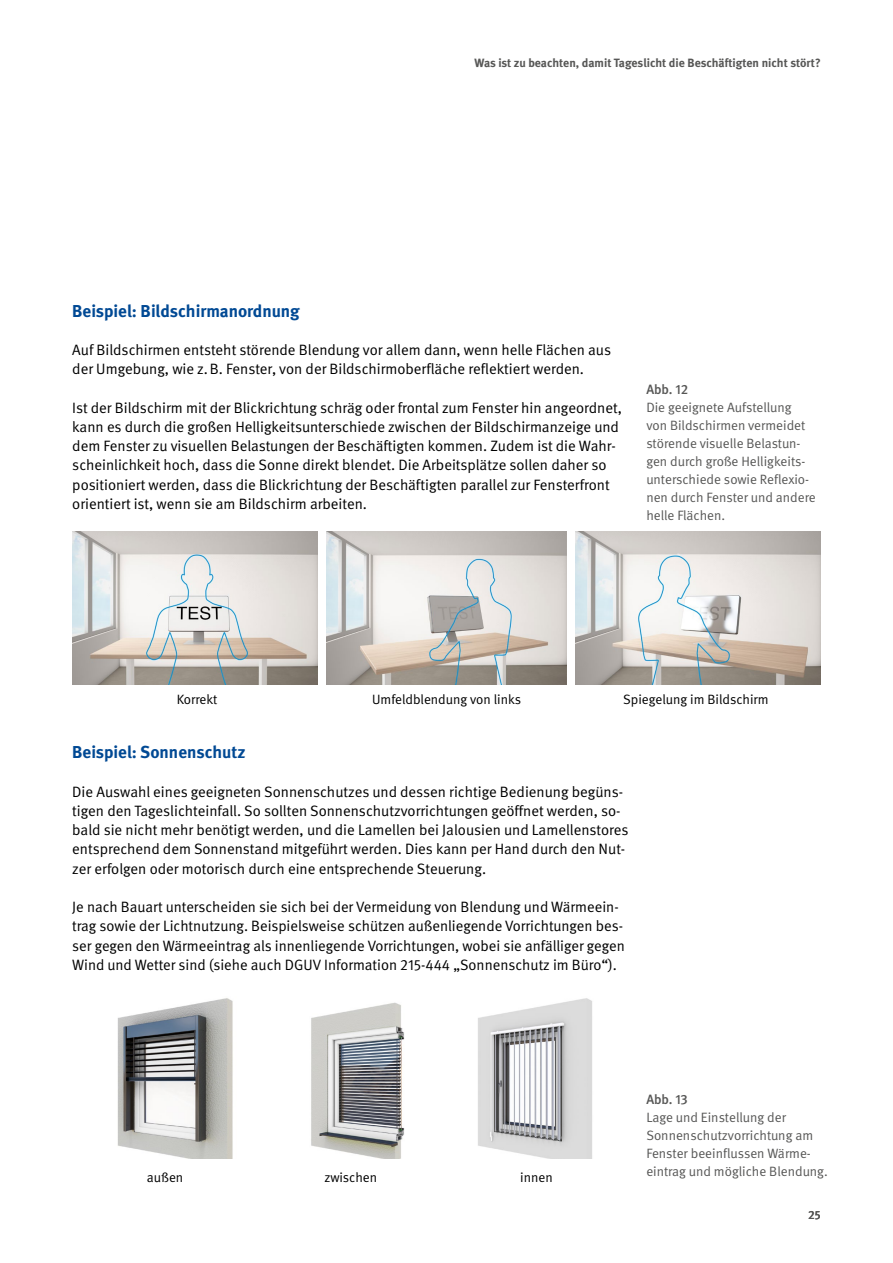
<style>
.page{position:relative;width:893px;height:1263px;background:#fff}
.page>*{position:absolute;margin:0;border:0;box-sizing:border-box;transform-origin:0 0}
.H2_ohne_Zahl{font:700 17.25px "DGUV Meta";color:#004994}
.FT_Abstand_vor{font:15px/19.2px "DGUV Meta";color:#000}
.t1{font:13.5px/18px "DGUV Meta";color:#575756}
.TI_zentriert{font:13.5px "DGUV Meta";color:#000}
.t2{font:500 13.5px "DGUV Meta";letter-spacing:-.005em;color:#575756}
.t3{font:700 12px "DGUV Meta";color:#575756}
.t4{font:500 12px "DGUV Meta";color:#575756}
</style>
<div class="page">
<img style="left:72px;top:532px;width:245px;height:153px">
<img style="left:326px;top:532px;width:240px;height:153px">
<img style="left:575px;top:532px;width:246px;height:153px">
<img style="left:117px;top:998px;width:116px;height:160px">
<img style="left:311px;top:1002px;width:94px;height:156px">
<img style="left:478px;top:998px;width:114px;height:160px">
<p class="t3" style="left:474px;top:56px;width:348px">Was ist zu beachten, damit Tageslicht die Beschäftigten nicht stört?</p>
<h2 class="H2_ohne_Zahl" style="left:72px;top:301px;width:229px">Beispiel: Bildschirmanordnung</h2>
<p class="FT_Abstand_vor" style="left:72px;top:341px;width:540px">Auf Bildschirmen entsteht störende Blendung vor allem dann, wenn helle Flächen aus der Umgebung, wie z.B. Fenster, von der Bildschirmoberfläche reflektiert werden.</p>
<p class="FT_Abstand_vor" style="left:72px;top:398px;width:551px">Ist der Bildschirm mit der Blickrichtung schräg oder frontal zum Fenster hin angeordnet, kann es durch die großen Helligkeitsunterschiede zwischen der Bildschirmanzeige und dem Fenster zu visuellen Belastungen der Beschäftigten kommen. Zudem ist die Wahr&shy;scheinlichkeit hoch, dass die Sonne direkt blendet. Die Arbeitsplätze sollen daher so positioniert werden, dass die Blickrichtung der Beschäftigten parallel zur Fensterfront orientiert ist, wenn sie am Bildschirm arbeiten.</p>
<p class="t2" style="left:646px;top:381px;width:43px">Abb. 12</p>
<p class="t1" style="left:646px;top:398px;width:171px">Die geeignete Aufstellung von Bildschirmen vermeidet störende visuelle Belastun&shy;gen durch große Helligkeits&shy;unterschiede sowie Reflexio&shy;nen durch Fenster und andere helle Flächen.</p>
<p class="TI_zentriert" style="left:177px;top:691px;width:42px">Korrekt</p>
<p class="TI_zentriert" style="left:372px;top:691px;width:150px">Umfeldblendung von links</p>
<p class="TI_zentriert" style="left:623px;top:691px;width:147px">Spiegelung im Bildschirm</p>
<h2 class="H2_ohne_Zahl" style="left:72px;top:742px;width:175px">Beispiel: Sonnenschutz</h2>
<p class="FT_Abstand_vor" style="left:72px;top:782px;width:558px">Die Auswahl eines geeigneten Sonnenschutzes und dessen richtige Bedienung begüns&shy;tigen den Tageslichteinfall. So sollten Sonnenschutzvorrichtungen geöffnet werden, so&shy;bald sie nicht mehr benötigt werden, und die Lamellen bei Jalousien und Lamellenstores entsprechend dem Sonnenstand mitgeführt werden. Dies kann per Hand durch den Nut&shy;zer erfolgen oder motorisch durch eine entsprechende Steuerung.</p>
<p class="FT_Abstand_vor" style="left:72px;top:898px;width:554px">Je nach Bauart unterscheiden sie sich bei der Vermeidung von Blendung und Wärmeein&shy;trag sowie der Lichtnutzung. Beispielsweise schützen außenliegende Vorrichtungen bes&shy;ser gegen den Wärmeeintrag als innenliegende Vorrichtungen, wobei sie anfälliger gegen Wind und Wetter sind (siehe auch DGUV Information 215-444 „Sonnenschutz im Büro“).</p>
<p class="TI_zentriert" style="left:147px;top:1169px;width:38px">außen</p>
<p class="TI_zentriert" style="left:324px;top:1169px;width:54px">zwischen</p>
<p class="TI_zentriert" style="left:520px;top:1169px;width:34px">innen</p>
<p class="t2" style="left:646px;top:1091px;width:43px">Abb. 13</p>
<p class="t1" style="left:646px;top:1109px;width:183px">Lage und Einstellung der<br>Sonnenschutzvorrichtung am<br>Fenster beeinflussen Wärme&shy;eintrag und mögliche Blendung.</p>
<p class="t4" style="left:808px;top:1208px;width:14px">25</p>
</div>
